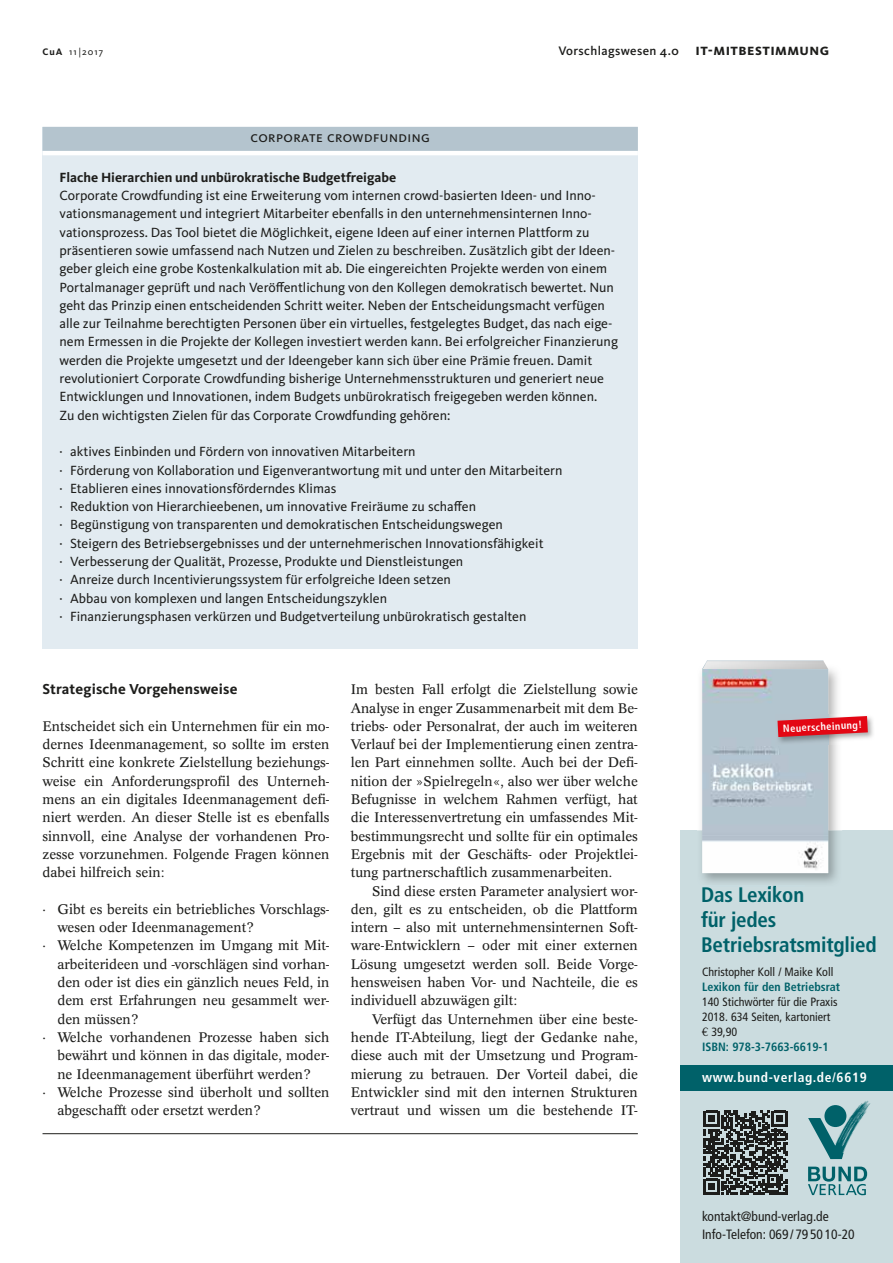
<style>
.page{position:relative;width:893px;height:1263px;background:#fff}
.page>*{position:absolute;margin:0;border:0;box-sizing:border-box;transform-origin:0 0}
.t1{font:700 condensed 21px/25.2px "Frutiger LT Com";letter-spacing:-.01em;color:#006169}
.t2{font:700 15px "Kievit Pro";letter-spacing:.01em;color:#1d1d1b}
.t3{font:15px "Kievit Pro";letter-spacing:.03em;color:#1d1d1b}
.t4{font:13.8px/18.3px "Kievit Pro";color:#1d1d1b}
.t5{font:700 13.8px "Kievit Pro";color:#1d1d1b}
.t6{font:13.65px/18.3px "Concorde Pro";color:#1d1d1b;text-align:justify}
.t7{font:condensed 13.5px/18px "Frutiger LT Com";color:#1d1d1b}
.t8{font:700 condensed 13.5px "Frutiger LT Com";letter-spacing:.05em;color:#fff}
.t9{font:700 13.5px "Kievit Pro";color:#1d1d1b}
.t10{font:500 12.75px "Kievit OT";letter-spacing:.03em;color:#1d1d1b}
.t11{font:condensed 12px/15px "Frutiger LT Com";color:#1d1d1b}
.t12{font:700 condensed 12px "Frutiger LT Com";color:#006169}
.t13{font:700 condensed 10.35px "Frutiger LT Com";color:#fff}
.t14{font:9.75px "Kievit Pro";letter-spacing:.1em;color:#1d1d1b}
.s1{font-weight:700}
.s2{font-family:"Kievit Pro";font-weight:700;font-size:15.75px}
.s3{font-family:"Euro Sans Pro";font-stretch:normal}
.s4{font-weight:700;color:#006169}
</style>
<div class="page">
<hr style="left:43px;top:1133px;width:595px;height:1px;background:#1d1d1b">
<div style="left:43px;top:127px;width:595px;height:521px;background:#e2ebf1"></div>
<hr style="left:43px;top:151px;width:595px;height:4px;background:#fff">
<div style="left:43px;top:127px;width:595px;height:24px;background:#b4c4ce"></div>
<div style="left:681px;top:831px;width:212px;height:432px;background:#cbdcdf"></div>
<svg style="left:808px;top:1166px;width:59px;height:29px"></svg>
<img style="left:817px;top:1100px;width:54px;height:67px">
<svg style="left:808px;top:1103px;width:54px;height:56px"></svg>
<div style="left:681px;top:1065px;width:212px;height:26px;background:#006169"></div>
<img style="left:697px;top:668px;width:145px;height:218px">
<img style="left:702px;top:664px;width:126px;height:209px">
<svg style="left:702px;top:660px;width:123px;height:9px"></svg>
<svg style="left:704px;top:1111px;width:84px;height:84px"></svg>
<img style="left:776px;top:714px;width:97px;height:30px">
<svg style="left:777px;top:716px;width:91px;height:21px;background:#d8303b"></svg>
<p class="t14" style="left:43px;top:46px;width:62px"><span class="s1">CuA</span> 11 |2017</p>
<p class="t10" style="left:558px;top:43px;width:272px">Vorschlagswesen 4.0 <span class="s2">it-mitbestimmung</span></p>
<p class="t3" style="left:251px;top:128px;width:181px">corporate crowdfunding</p>
<p class="t5" style="left:60px;top:169px;width:338px">Flache Hierarchien und unbürokratische Budgetfreigabe</p>
<p class="t4" style="left:60px;top:186px;width:560px">Corporate Crowdfunding ist eine Erweiterung vom internen crowd-basierten Ideen- und Inno&shy;vationsmanagement und integriert Mitarbeiter ebenfalls in den unternehmensinternen Inno&shy;vationsprozess. Das Tool bietet die Möglichkeit, eigene Ideen auf einer internen Plattform zu präsentieren sowie umfassend nach Nutzen und Zielen zu beschreiben. Zusätzlich gibt der Ideen&shy;geber gleich eine grobe Kostenkalkulation mit ab. Die eingereichten Projekte werden von einem Portalmanager geprüft und nach Veröffentlichung von den Kollegen demokratisch bewertet. Nun geht das Prinzip einen entscheidenden Schritt weiter. Neben der Entscheidungsmacht verfügen alle zur Teilnahme berechtigten Personen über ein virtuelles, festgelegtes Budget, das nach eige&shy;nem Ermessen in die Projekte der Kollegen investiert werden kann. Bei erfolgreicher Finanzierung werden die Projekte umgesetzt und der Ideengeber kann sich über eine Prämie freuen. Damit revolutioniert Corporate Crowdfunding bisherige Unternehmensstrukturen und generiert neue Entwicklungen und Innovationen, indem Budgets unbürokratisch freigegeben werden können.<br>Zu den wichtigsten Zielen für das Corporate Crowdfunding gehören:</p>
<p class="t4" style="left:60px;top:442px;width:504px">· aktives Einbinden und Fördern von innovativen Mitarbeitern<br>· Förderung von Kollaboration und Eigenverantwortung mit und unter den Mitarbeitern · Etablieren eines innovationsförderndes Klimas<br>· Reduktion von Hierarchieebenen, um innovative Freiräume zu schaffen<br>· Begünstigung von transparenten und demokratischen Entscheidungswegen<br>· Steigern des Betriebsergebnisses und der unternehmerischen Innovationsfähigkeit<br>· Verbesserung der Qualität, Prozesse, Produkte und Dienstleistungen<br>· Anreize durch Incentivierungssystem für erfolgreiche Ideen setzen<br>· Abbau von komplexen und langen Entscheidungszyklen<br>· Finanzierungsphasen verkürzen und Budgetverteilung unbürokratisch gestalten</p>
<p class="t2" style="left:43px;top:680px;width:196px">Strategische Vorgehensweise</p>
<p class="t6" style="left:43px;top:717px;width:289px">Entscheidet sich ein Unternehmen für ein mo&shy;dernes Ideenmanagement, so sollte im ersten Schritt eine konkrete Zielstellung beziehungs&shy;weise ein Anforderungsprofil des Unterneh&shy;mens an ein digitales Ideenmanagement defi&shy;niert werden. An dieser Stelle ist es ebenfalls sinnvoll, eine Analyse der vorhandenen Pro&shy;zesse vorzunehmen. Folgende Fragen können dabei hilfreich sein:</p>
<p class="t6" style="left:43px;top:900px;width:289px">· Gibt es bereits ein betriebliches Vorschlags-</p>
<p class="t6" style="left:57px;top:918px;width:198px">wesen oder Ideenmanagement?</p>
<p class="t6" style="left:43px;top:936px;width:289px">· Welche Kompetenzen im Umgang mit Mit-</p>
<p class="t6" style="left:57px;top:955px;width:274px">arbeiterideen und -vorschlägen sind vorhan-</p>
<p class="t6" style="left:57px;top:973px;width:274px">den oder ist dies ein gänzlich neues Feld, in</p>
<p class="t6" style="left:57px;top:991px;width:274px">dem erst Erfahrungen neu gesammelt wer-</p>
<p class="t6" style="left:57px;top:1010px;width:83px">den müssen?</p>
<p class="t6" style="left:43px;top:1028px;width:289px">· Welche vorhandenen Prozesse haben sich</p>
<p class="t6" style="left:57px;top:1046px;width:274px">bewährt und können in das digitale, moder-</p>
<p class="t6" style="left:57px;top:1065px;width:255px">ne Ideenmanagement überführt werden?</p>
<p class="t6" style="left:43px;top:1083px;width:289px">· Welche Prozesse sind überholt und sollten</p>
<p class="t6" style="left:57px;top:1101px;width:205px">abgeschafft oder ersetzt werden?</p>
<p class="t6" style="left:351px;top:680px;width:289px">Im besten Fall erfolgt die Zielstellung sowie Analyse in enger Zusammenarbeit mit dem Be&shy;triebs- oder Personalrat, der auch im weiteren Verlauf bei der Implementierung einen zentra&shy;len Part einnehmen sollte. Auch bei der Defi&shy;nition der »Spielregeln«, also wer über welche Befugnisse in welchem Rahmen verfügt, hat die Interessenvertretung ein umfassendes Mit&shy;bestimmungsrecht und sollte für ein optimales Ergebnis mit der Geschäfts- oder Projektlei&shy;tung partnerschaftlich zusammenarbeiten.</p>
<p class="t6" style="left:351px;top:882px;width:289px;text-indent:21px">Sind diese ersten Parameter analysiert wor&shy;den, gilt es zu entscheiden, ob die Plattform intern – also mit unternehmensinternen Soft&shy;ware-Entwicklern – oder mit einer externen Lösung umgesetzt werden soll. Beide Vorge&shy;hensweisen haben Vor- und Nachteile, die es individuell abzuwägen gilt:</p>
<p class="t6" style="left:351px;top:1010px;width:289px;text-indent:21px">Verfügt das Unternehmen über eine beste&shy;hende IT-Abteilung, liegt der Gedanke nahe, diese auch mit der Umsetzung und Program&shy;mierung zu betrauen. Der Vorteil dabei, die Entwickler sind mit den internen Strukturen vertraut und wissen um die bestehende IT-</p>
<p class="t13" style="left:783px;top:722px;width:81px;rotate:-3deg">Neuerscheinung!</p>
<h1 class="t1" style="left:701px;top:881px;width:177px">Das Lexikon<br>für jedes<br>Betriebsratsmitglied</h1>
<p class="t11" style="left:702px;top:964px;width:133px">Christopher Koll / Maike Koll</p>
<p class="t12" style="left:702px;top:979px;width:140px">Lexikon für den Betriebsrat</p>
<p class="t11" style="left:702px;top:994px;width:137px">140 Stichwörter für die Praxis<br>2018. 634 Seiten, kartoniert <span class="s3">€</span> 39,90<br><span class="s4">ISBN: 978-3-7663-6619-1</span></p>
<p class="t8" style="left:702px;top:1069px;width:166px">www.bund-verlag.de/6619</p>
<p class="t7" style="left:702px;top:1207px;width:154px">kontakt@bund-verlag.de<br>Info-Telefon: 069 / 79 50 10-20</p>
<p class="t9" style="left:816px;top:1212px;width:14px">19</p>
</div>
